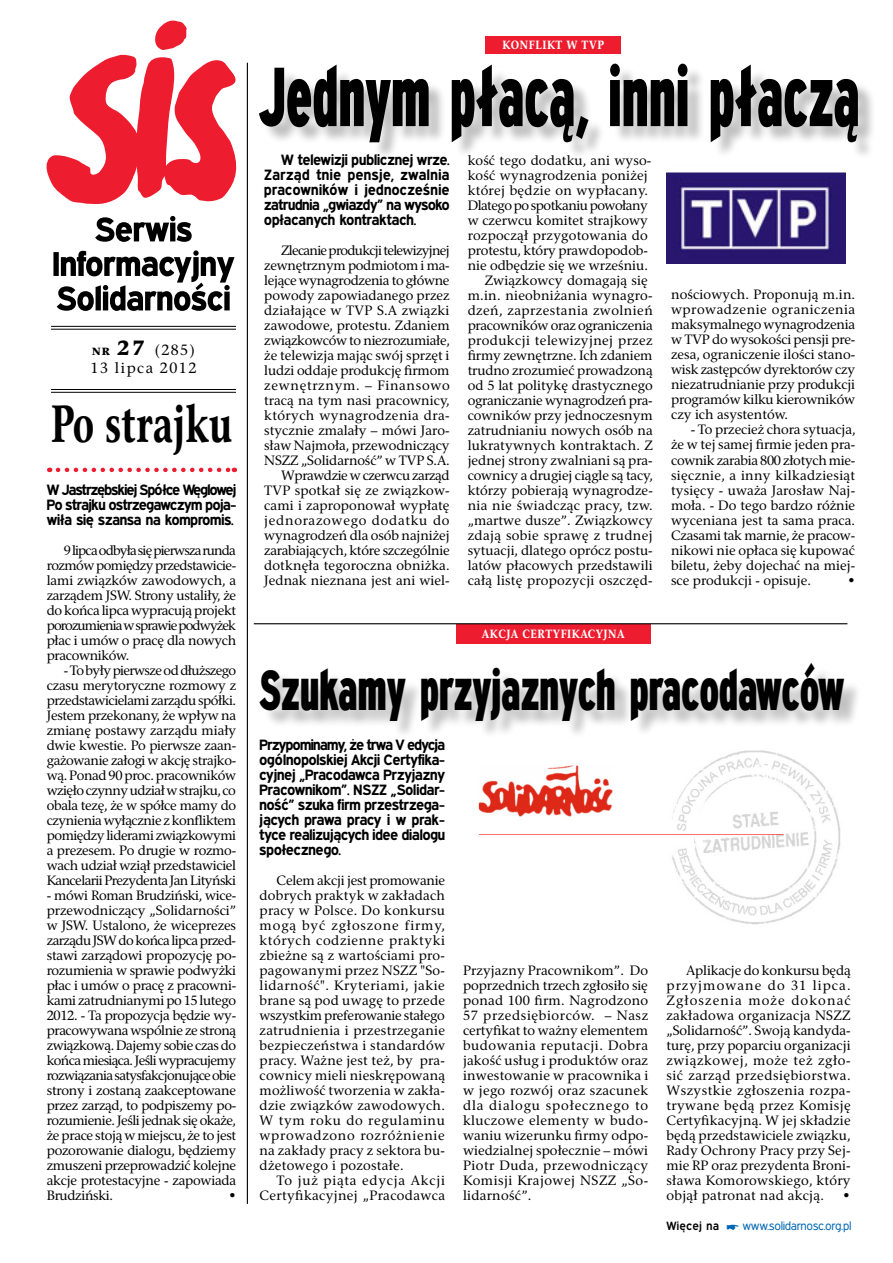
<style>
.page{position:relative;width:893px;height:1263px;background:#fff}
.page>*{position:absolute;margin:0;border:0;box-sizing:border-box;transform-origin:0 0}
.t1{font:84.45px "Expressway Cd Xb";letter-spacing:-.01em;color:#000;scale:.75 1}
.t2{font:57.15px "Expressway Cd Xb";letter-spacing:-.01em;color:#000;scale:.81 1}
.t3{font:700 52.5px "Rashel Cnd EFN";color:#000;scale:.8 1}
.t4{font:700 15px/15px "Expressway Rg";letter-spacing:-.01em;color:#000;text-align:justify}
.t5{font:15px/18px "Rashel EFN";letter-spacing:.1em;color:#000}
.t6{font:13.5px/15px "Rashel EFN";color:#000;text-align:justify}
.t7{font:13.5px "Rashel EFN";letter-spacing:.02em;color:#000}
.t8{font:13.5px "Rashel EFN";letter-spacing:.03em;color:#000}
.t9{font:13.5px/15px "Rashel EFN";letter-spacing:.025em;color:#000;text-align:right}
.t10{font:13.5px "Rashel EFN";letter-spacing:-.02em;color:#000}
.t11{font:13.5px "Rashel EFN";letter-spacing:-.04em;color:#000}
.t12{font:700 12px "Rashel Cnd EFN";letter-spacing:.05em;color:#fff}
.t13{font:12px "Expressway Bk";letter-spacing:.02em;color:#0066b3}
.s1{font-family:"Rashel EFN Black";font-size:10.5px}
.s2{font-family:"Rashel EFN Black";font-size:21px}
.s3{font-family:"Expressway Sb";color:#000}
.s4{font-family:"Newspaper Pi Normal"}
</style>
<div class="page">
<svg style="left:53px;top:250px;width:182px;height:61px"></svg>
<svg style="left:95px;top:216px;width:97px;height:26px"></svg>
<svg style="left:46px;top:20px;width:191px;height:184px"></svg>
<hr style="left:51px;top:329px;width:185px;height:1px;background:#000">
<hr style="left:51px;top:326px;width:185px;height:1px;background:#000">
<hr style="left:51px;top:392px;width:185px;height:1px;background:#000">
<hr style="left:51px;top:389px;width:185px;height:1px;background:#000">
<svg style="left:58px;top:468px;width:177px;height:4px"></svg>
<div style="left:262px;top:66px;width:614px;height:95px;background:#000;opacity:.25"></div>
<div style="left:485px;top:36px;width:136px;height:17px;background:#ed1c2e"></div>
<hr style="left:247px;top:63px;width:1px;height:1141px;background:#000">
<div style="left:263px;top:666px;width:599px;height:73px;background:#000;opacity:.25"></div>
<img style="left:478px;top:750px;width:363px;height:175px">
<div style="left:456px;top:624px;width:195px;height:20px;background:#ed1c2e"></div>
<hr style="left:254px;top:623px;width:593px;height:1px;background:#000">
<img style="left:666px;top:158px;width:179px;height:105px">
<p class="t5" style="left:91px;top:341px;width:107px"><span class="s1">nr</span> <span class="s2">27</span> (285)<br>13 lipca 2012</p>
<h3 class="t3" style="left:51px;top:391px;width:228px">PO STRAJKU</h3>
<p class="t4" style="left:47px;top:481px;width:191px">W Jastrzębskiej Spółce Węglowej Po strajku ostrzegawczym poja&shy;wiła się szansa na kompromis.</p>
<p class="t6" style="left:47px;top:542px;width:191px;text-indent:17px">9 lipca odbyła się pierwsza runda rozmów pomiędzy przedstawicie&shy;lami związków zawodowych, a zarządem JSW. Strony ustaliły, że do końca lipca wypracują projekt porozumienia w sprawie podwyżek płac i umów o pracę dla nowych pracowników.</p>
<p class="t6" style="left:47px;top:662px;width:191px;text-indent:17px">- To były pierwsze od dłuższego czasu merytoryczne rozmowy z przedstawicielami zarządu spółki.<br>Jestem przekonany, że wpływ na zmianę postawy zarządu miały dwie kwestie. Po pierwsze zaan&shy;gażowanie załogi w akcję strajko&shy;wą. Ponad 90 proc. pracowników wzięło czynny udział w strajku, co obala tezę, że w spółce mamy do czynienia wyłącznie z konfliktem pomiędzy liderami związkowymi a prezesem. Po drugie w rozmo&shy;wach udział wziął przedstawiciel Kancelarii Prezydenta Jan Lityński</p>
<p class="t6" style="left:47px;top:887px;width:191px">- mówi Roman Brudziński, wice&shy;przewodniczący „Solidarności” w JSW. Ustalono, że wiceprezes zarządu JSW do końca lipca przed&shy;stawi zarządowi propozycję po&shy;rozumienia w sprawie podwyżki płac i umów o pracę z pracowni&shy;kami zatrudnianymi po 15 lutego 2012. - Ta propozycja będzie wy&shy;pracowywana wspólnie ze stroną związkową. Dajemy sobie czas do końca miesiąca. Jeśli wypracujemy rozwiązania satysfakcjonujące obie strony i zostaną zaakceptowane przez zarząd, to podpiszemy po&shy;rozumienie. Jeśli jednak się okaże, że prace stoją w miejscu, że to jest pozorowanie dialogu, będziemy zmuszeni przeprowadzić kolejne akcje protestacyjne - zapowiada Brudziński.</p>
<p class="t6" style="left:229px;top:1187px;width:9px">•</p>
<p class="t12" style="left:502px;top:37px;width:103px">KONFLIKT W TVP</p>
<h1 class="t1" style="left:259px;top:44px;width:803px">Jednym płacą, inni płaczą</h1>
<p class="t4" style="left:264px;top:151px;width:187px;text-indent:17px">W telewizji publicznej wrze.<br>Zarząd tnie pensje, zwalnia pracowników i jednocześnie zatrudnia „gwiazdy” na wysoko opłacanych kontraktach.</p>
<p class="t6" style="left:264px;top:242px;width:187px;text-align:right">Zlecanie produkcji telewizyjnej zewnętrznym podmiotom i ma&shy;lejące wynagrodzenia to główne powody zapowiadanego przez działające w TVP S.A związki zawodowe, protestu. Zdaniem związkowców to niezrozumiałe, że telewizja mając swój sprzęt i ludzi oddaje produkcję firmom zewnętrznym. – Finansowo tracą na tym nasi pracownicy, których wynagrodzenia dra&shy;stycznie zmalały – mówi Jaro&shy;sław Najmoła, przewodniczący<br>NSZZ „Solidarność” w TVP S.A.<br>Wprawdzie w czerwcu zarząd<br>TVP spotkał się ze związkow&shy;cami i zaproponował wypłatę jednorazowego dodatku do wynagrodzeń dla osób najniżej zarabiających, które szczególnie dotknęła tegoroczna obniżka.<br>Jednak nieznana jest ani wiel-</p>
<p class="t6" style="left:468px;top:152px;width:185px">kość tego dodatku, ani wyso-</p>
<p class="t6" style="left:468px;top:167px;width:182px">kość wynagrodzenia poniżej</p>
<p class="t7" style="left:468px;top:181px;width:182px">której będzie on wypłacany.</p>
<p class="t11" style="left:468px;top:196px;width:182px">Dlatego po spotkaniu powołany</p>
<p class="t6" style="left:468px;top:212px;width:182px">w czerwcu komitet strajkowy</p>
<p class="t6" style="left:468px;top:227px;width:182px">rozpoczął przygotowania do</p>
<p class="t6" style="left:468px;top:242px;width:182px">protestu, który prawdopodob-</p>
<p class="t6" style="left:468px;top:257px;width:182px">nie odbędzie się we wrześniu.</p>
<p class="t6" style="left:485px;top:272px;width:165px">Związkowcy domagają się</p>
<p class="t7" style="left:468px;top:286px;width:187px">m.in. nieobniżania wynagro-</p>
<p class="t8" style="left:468px;top:301px;width:187px">dzeń, zaprzestania zwolnień</p>
<p class="t10" style="left:468px;top:316px;width:187px">pracowników oraz ograniczenia</p>
<p class="t8" style="left:468px;top:331px;width:187px">produkcji telewizyjnej przez</p>
<p class="t6" style="left:468px;top:347px;width:186px">firmy zewnętrzne. Ich zdaniem</p>
<p class="t6" style="left:468px;top:362px;width:187px">trudno zrozumieć prowadzoną</p>
<p class="t6" style="left:468px;top:377px;width:187px">od 5 lat politykę drastycznego</p>
<p class="t10" style="left:468px;top:391px;width:187px">ograniczanie wynagrodzeń pra-</p>
<p class="t6" style="left:468px;top:407px;width:187px">cowników przy jednoczesnym</p>
<p class="t6" style="left:468px;top:422px;width:187px">zatrudnianiu nowych osób na</p>
<p class="t6" style="left:468px;top:437px;width:187px">lukratywnych kontraktach. Z</p>
<p class="t6" style="left:468px;top:452px;width:187px">jednej strony zwalniani są pra-</p>
<p class="t6" style="left:468px;top:467px;width:187px">cownicy a drugiej ciągle są tacy,</p>
<p class="t6" style="left:468px;top:482px;width:187px">którzy pobierają wynagrodze-</p>
<p class="t9" style="left:468px;top:497px;width:187px">nia nie świadcząc pracy, tzw.</p>
<p class="t6" style="left:468px;top:512px;width:187px">„martwe dusze”. Związkowcy</p>
<p class="t8" style="left:468px;top:526px;width:187px">zdają sobie sprawę z trudnej</p>
<p class="t6" style="left:468px;top:542px;width:187px">sytuacji, dlatego oprócz postu-</p>
<p class="t6" style="left:468px;top:557px;width:186px">latów płacowych przedstawili</p>
<p class="t7" style="left:468px;top:571px;width:186px">całą listę propozycji oszczęd-</p>
<p class="t12" style="left:482px;top:626px;width:145px">AKCJA CERTYFIKACYJNA</p>
<p class="t6" style="left:671px;top:287px;width:186px">nościowych. Proponują m.in. wprowadzenie ograniczenia maksymalnego wynagrodzenia w TVP do wysokości pensji pre&shy;zesa, ograniczenie ilości stano&shy;wisk zastępców dyrektorów czy niezatrudnianie przy produkcji programów kilku kierowników czy ich asystentów.</p>
<p class="t6" style="left:671px;top:422px;width:186px;text-indent:20px">- To przecież chora sytuacja, że w tej samej firmie jeden pra&shy;cownik zarabia 800 złotych mie&shy;sięcznie, a inny kilkadziesiąt tysięcy - uważa Jarosław Naj&shy;moła. - Do tego bardzo różnie wyceniana jest ta sama praca.<br>Czasami tak marnie, że pracow&shy;nikowi nie opłaca się kupować biletu, żeby dojechać na miej&shy;sce produkcji - opisuje.</p>
<p class="t6" style="left:848px;top:572px;width:9px">•</p>
<h2 class="t2" style="left:259px;top:654px;width:725px">Szukamy przyjaznych pracodawców</h2>
<p class="t4" style="left:260px;top:736px;width:187px">Przypominamy, że trwa V edycja ogólnopolskiej Akcji Certyfika&shy;cyjnej „Pracodawca Przyjazny Pracownikom”. NSZZ „Solidar&shy;ność” szuka firm przestrzega&shy;jących prawa pracy i w prak&shy;tyce realizujących idee dialogu społecznego.</p>
<p class="t6" style="left:260px;top:872px;width:187px;text-indent:17px">Celem akcji jest promowanie dobrych praktyk w zakładach pracy w Polsce. Do konkursu mogą być zgłoszone firmy, których codzienne praktyki zbieżne są z wartościami pro&shy;pagowanymi przez NSZZ "So&shy;lidarność". Kryteriami, jakie brane są pod uwagę to przede wszystkim preferowanie stałego zatrudnienia i przestrzeganie bezpieczeństwa i standardów pracy. Ważne jest też, by pra&shy;cownicy mieli nieskrępowaną możliwość tworzenia w zakła&shy;dzie związków zawodowych.<br>W tym roku do regulaminu wprowadzono rozróżnienie na zakłady pracy z sektora bu&shy;dżetowego i pozostałe.</p>
<p class="t9" style="left:260px;top:1172px;width:187px">To już piąta edycja Akcji<br>Certyfikacyjnej „Pracodawca</p>
<p class="t6" style="left:463px;top:962px;width:187px">Przyjazny Pracownikom”. Do poprzednich trzech zgłosiło się ponad 100 firm. Nagrodzono 57 przedsiębiorców. – Nasz certyfikat to ważny elementem budowania reputacji. Dobra jakość usług i produktów oraz inwestowanie w pracownika i w jego rozwój oraz szacunek dla dialogu społecznego to kluczowe elementy w budo&shy;waniu wizerunku firmy odpo&shy;wiedzialnej społecznie – mówi Piotr Duda, przewodniczący Komisji Krajowej NSZZ „So&shy;lidarność”.</p>
<p class="t6" style="left:666px;top:962px;width:186px;text-indent:20px">Aplikacje do konkursu będą przyjmowane do 31 lipca.<br>Zgłoszenia może dokonać zakładowa organizacja NSZZ „Solidarność”. Swoją kandyda&shy;turę, przy poparciu organizacji związkowej, może też zgło&shy;sić zarząd przedsiębiorstwa.<br>Wszystkie zgłoszenia rozpa&shy;trywane będą przez Komisję Certyfikacyjną. W jej składzie będą przedstawiciele związku, Rady Ochrony Pracy przy Sej&shy;mie RP oraz prezydenta Broni&shy;sława Komorowskiego, który objął patronat nad akcją.</p>
<p class="t6" style="left:843px;top:1187px;width:9px">•</p>
<p class="t13" style="left:666px;top:1218px;width:186px"><span class="s3">Więcej na</span> <span class="s4">&lt;</span> www.solidarnosc.org.pl</p>
</div>
